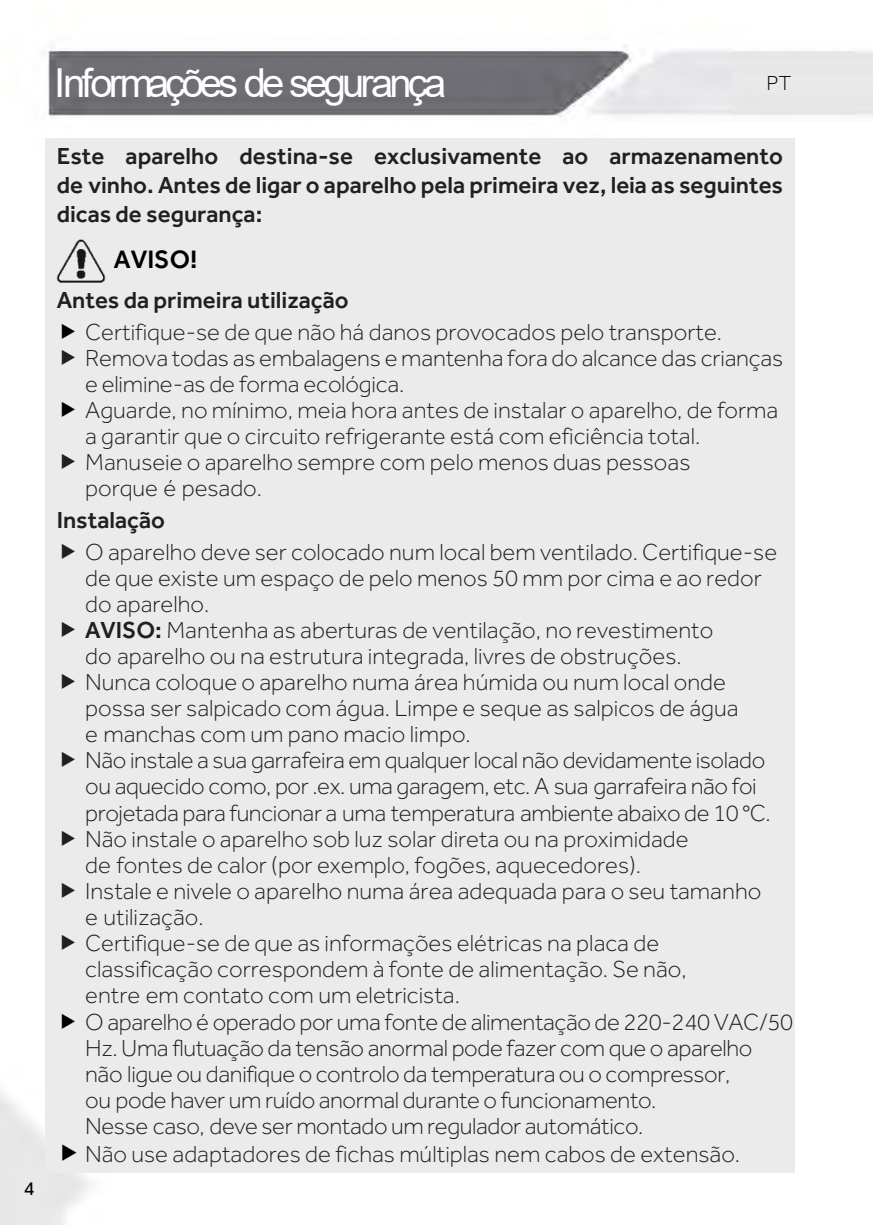
<style>
.page{position:relative;width:874px;height:1225px;background:#fff}
.page>*{position:absolute;margin:0;border:0;box-sizing:border-box;transform-origin:0 0}
.t1{font:40px "Arial";letter-spacing:-.1em;color:#fff}
.t2{font:500 26px "Effra";color:#000}
.t3{font:300 24px/26.2px "Effra";color:#231f20}
.t4{font:500 24px/29.2px "Effra";color:#231f20;text-align:justify}
.t5{font:300 21px "Effra";color:#000}
.s1{font-weight:500}
</style>
<div class="page">
<img style="left:0;top:45px;width:872px;height:1179px">
<div style="left:45px;top:138px;width:749px;height:96px;background:#ebebeb"></div>
<div style="left:45px;top:234px;width:69px;height:51px;background:#ebebeb"></div>
<div style="left:114px;top:234px;width:680px;height:51px;background:#ebebeb"></div>
<div style="left:45px;top:285px;width:749px;height:888px;background:#ebebeb"></div>
<img style="left:56px;top:239px;width:49px;height:44px">
<svg style="left:25px;top:1181px;width:9px;height:13px"></svg>
<h1 class="t1" style="left:54px;top:55px;width:394px">Informações de segurança</h1>
<p class="t5" style="left:766px;top:71px;width:27px">PT</p>
<p class="t4" style="left:57px;top:141px;width:727px">Este aparelho destina-se exclusivamente ao armazenamento de vinho. Antes de ligar o aparelho pela primeira vez, leia as seguintes dicas de segurança:</p>
<p class="t2" style="left:114px;top:244px;width:85px">AVISO!</p>
<p class="t4" style="left:57px;top:285px;width:293px">Antes da primeira utilização</p>
<p class="t3" style="left:85px;top:319px;width:699px">Certifique-se de que não há danos provocados pelo transporte.<br>Remova todas as embalagens e mantenha fora do alcance das crianças e elimine-as de forma ecológica.<br>Aguarde, no mínimo, meia hora antes de instalar o aparelho, de forma a garantir que o circuito refrigerante está com eficiência total.<br>Manuseie o aparelho sempre com pelo menos duas pessoas<br>porque é pesado.</p>
<p class="t4" style="left:57px;top:505px;width:110px">Instalação</p>
<p class="t3" style="left:85px;top:539px;width:709px">O aparelho deve ser colocado num local bem ventilado. Certifique-se de que existe um espaço de pelo menos 50 mm por cima e ao redor do aparelho.<br><span class="s1">AVISO:</span> Mantenha as aberturas de ventilação, no revestimento<br>do aparelho ou na estrutura integrada, livres de obstruções.<br>Nunca coloque o aparelho numa área húmida ou num local onde<br>possa ser salpicado com água. Limpe e seque as salpicos de água<br>e manchas com um pano macio limpo.<br>Não instale a sua garrafeira em qualquer local não devidamente isolado ou aquecido como, por .ex. uma garagem, etc. A sua garrafeira não foi projetada para funcionar a uma temperatura ambiente abaixo de 10 °C.<br>Não instale o aparelho sob luz solar direta ou na proximidade<br>de fontes de calor (por exemplo, fogões, aquecedores).<br>Instale e nivele o aparelho numa área adequada para o seu tamanho<br>e utilização.<br>Certifique-se de que as informações elétricas na placa de<br>classificação correspondem à fonte de alimentação. Se não,<br>entre em contato com um eletricista.<br>O aparelho é operado por uma fonte de alimentação de 220-240 VAC/50<br>Hz. Uma flutuação da tensão anormal pode fazer com que o aparelho não ligue ou danifique o controlo da temperatura ou o compressor,<br>ou pode haver um ruído anormal durante o funcionamento.<br>Nesse caso, deve ser montado um regulador automático.<br>Não use adaptadores de fichas múltiplas nem cabos de extensão.</p>
</div>
